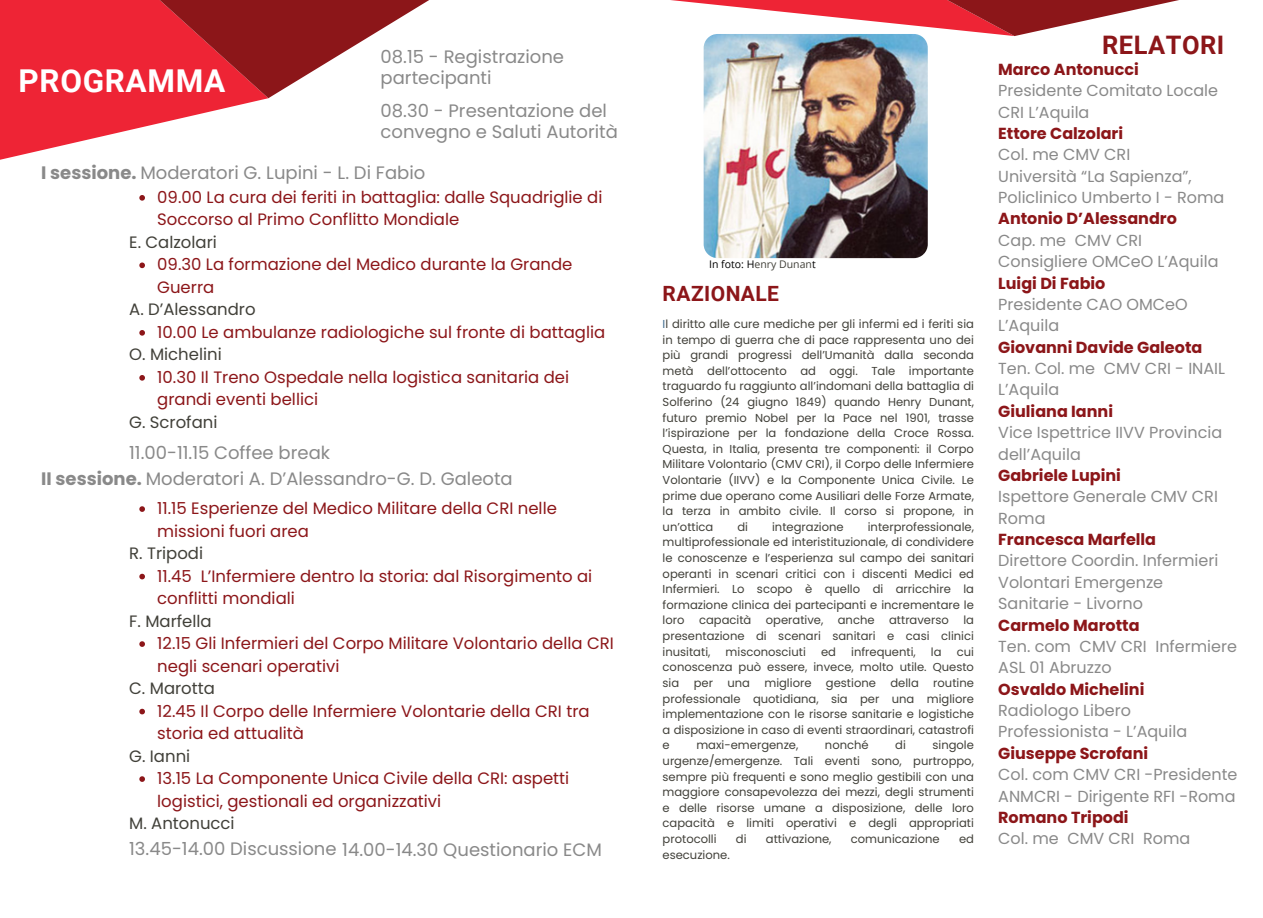
<style>
.page{position:relative;width:1263px;height:918px;background:#fff}
.page>*{position:absolute;margin:0;border:0;box-sizing:border-box;transform-origin:0 0}
.t1{font:700 31.5px "Roboto";letter-spacing:.02em;color:#fff}
.t2{font:700 25.5px "Roboto";letter-spacing:.02em;color:#8c1619}
.t3{font:700 21px "Roboto";letter-spacing:.02em;color:#8c1619}
.t4{font:18px/21.3px "Poppins";color:#898989}
.t5{font:16.5px/22.5px "Poppins";color:#8c1619}
.t6{font:16.5px "Poppins";color:#414039}
.t7{font:16.05px/21.3px "Poppins";color:#898989}
.t8{font:700 16.05px "Poppins";color:#8c1619}
.t9{font:11.55px/15.6px "Poppins";color:#414039;text-align:justify}
.t10{font:10.5px "Open Sans";color:#000}
.s1{font-weight:700}
.s2{color:#414039}
.s3{color:#406b8d}
</style>
<div class="page">
<svg style="left:0;top:0;width:268px;height:160px"></svg>
<svg style="left:92px;top:0;width:337px;height:98px"></svg>
<svg style="left:670px;top:0;width:509px;height:36px"></svg>
<img style="left:704px;top:34px;width:224px;height:224px;border-radius:14px">
<svg style="left:139px;top:506px;width:6px;height:6px"></svg>
<svg style="left:139px;top:574px;width:6px;height:5px"></svg>
<svg style="left:139px;top:641px;width:6px;height:6px"></svg>
<svg style="left:139px;top:709px;width:6px;height:5px"></svg>
<svg style="left:139px;top:776px;width:6px;height:6px"></svg>
<svg style="left:139px;top:195px;width:6px;height:6px"></svg>
<svg style="left:139px;top:263px;width:6px;height:5px"></svg>
<svg style="left:139px;top:330px;width:6px;height:6px"></svg>
<svg style="left:139px;top:375px;width:6px;height:6px"></svg>
<h1 class="t1" style="left:19px;top:62px;width:208px">PROGRAMMA</h1>
<h3 class="t4" style="left:381px;top:46px;width:185px">08.15 - Registrazione partecipanti</h3>
<h3 class="t4" style="left:381px;top:100px;width:239px">08.30 - Presentazione del convegno e Saluti Autorità</h3>
<h3 class="t4" style="left:41px;top:162px;width:386px"><span class="s1">I sessione.</span> Moderatori G. Lupini - L. Di Fabio</h3>
<h3 class="t5" style="left:157px;top:186px;width:447px">09.00 La cura dei feriti in battaglia: dalle Squadriglie di<br>Soccorso al Primo Conflitto Mondiale</h3>
<h3 class="t6" style="left:129px;top:231px;width:89px">E. Calzolari</h3>
<h3 class="t5" style="left:157px;top:253px;width:417px">09.30 La formazione del Medico durante la Grande<br>Guerra</h3>
<h3 class="t6" style="left:129px;top:298px;width:128px">A. D’Alessandro</h3>
<h3 class="t5" style="left:157px;top:321px;width:450px">10.00 Le ambulanze radiologiche sul fronte di battaglia</h3>
<h3 class="t6" style="left:129px;top:343px;width:94px">O. Michelini</h3>
<h3 class="t5" style="left:157px;top:366px;width:413px">10.30 Il Treno Ospedale nella logistica sanitaria dei grandi eventi bellici</h3>
<h3 class="t6" style="left:129px;top:411px;width:90px">G. Scrofani</h3>
<h3 class="t4" style="left:129px;top:442px;width:202px">11.00-11.15 Coffee break</h3>
<h3 class="t4" style="left:41px;top:468px;width:473px"><span class="s1">II sessione.</span> Moderatori A. D’Alessandro-G. D. Galeota</h3>
<h3 class="t5" style="left:157px;top:497px;width:401px">11.15 Esperienze del Medico Militare della CRI nelle missioni fuori area</h3>
<h3 class="t6" style="left:129px;top:542px;width:75px">R. Tripodi</h3>
<h3 class="t5" style="left:157px;top:565px;width:437px">11.45 L’Infermiere dentro la storia: dal Risorgimento ai conflitti mondiali</h3>
<h3 class="t6" style="left:129px;top:609px;width:84px">F. Marfella</h3>
<h3 class="t5" style="left:157px;top:632px;width:458px">12.15 Gli Infermieri del Corpo Militare Volontario della CRI negli scenari operativi</h3>
<h3 class="t6" style="left:129px;top:677px;width:87px">C. Marotta</h3>
<h3 class="t5" style="left:157px;top:700px;width:434px">12.45 Il Corpo delle Infermiere Volontarie della CRI tra storia ed attualità</h3>
<h3 class="t6" style="left:129px;top:744px;width:63px">G. Ianni</h3>
<h3 class="t5" style="left:157px;top:767px;width:414px">13.15 La Componente Unica Civile della CRI: aspetti logistici, gestionali ed organizzativi</h3>
<h3 class="t6" style="left:129px;top:812px;width:107px">M. Antonucci</h3>
<h3 class="t4" style="left:129px;top:839px;width:474px">13.45-14.00 Discussione 14.00-14.30 Questionario ECM</h3>
<p class="t10" style="left:709px;top:256px;width:108px">In foto: H<span class="s2">enry Dunan</span>t</p>
<h3 class="t3" style="left:663px;top:281px;width:118px">RAZIONALE</h3>
<p class="t9" style="left:663px;top:316px;width:313px"><span class="s3">I</span>l diritto alle cure mediche per gli infermi ed i feriti sia in tempo di guerra che di pace rappresenta uno dei più grandi progressi dell’Umanità dalla seconda metà dell’ottocento ad oggi. Tale importante traguardo fu raggiunto all’indomani della battaglia di Solferino (24 giugno 1849) quando Henry Dunant, futuro premio Nobel per la Pace nel 1901, trasse l’ispirazione per la fondazione della Croce Rossa.<br>Questa, in Italia, presenta tre componenti: il Corpo Militare Volontario (CMV CRI), il Corpo delle Infermiere Volontarie (IIVV) e la Componente Unica Civile. Le prime due operano come Ausiliari delle Forze Armate, la terza in ambito civile. Il corso si propone, in un’ottica</p>
<p class="t9" style="left:663px;top:519px;width:313px;text-indent:205px">interprofessionale, multiprofessionale ed interistituzionale, di condividere le conoscenze e l’esperienza sul campo dei sanitari operanti in scenari critici con i discenti Medici ed Infermieri. Lo scopo è quello di arricchire la formazione clinica dei partecipanti e incrementare le loro</p>
<p class="t9" style="left:737px;top:519px;width:12px">di</p>
<p class="t9" style="left:772px;top:519px;width:73px">integrazione</p>
<p class="t9" style="left:699px;top:613px;width:54px">capacità</p>
<p class="t9" style="left:766px;top:613px;width:59px">operative,</p>
<p class="t9" style="left:838px;top:613px;width:38px">anche</p>
<p class="t9" style="left:889px;top:613px;width:61px">attraverso</p>
<p class="t9" style="left:663px;top:613px;width:313px;text-indent:301px">la presentazione di scenari sanitari e casi clinici inusitati,</p>
<p class="t9" style="left:726px;top:644px;width:82px">misconosciuti</p>
<p class="t9" style="left:821px;top:644px;width:16px">ed</p>
<p class="t9" style="left:851px;top:644px;width:66px">infrequenti,</p>
<p class="t9" style="left:931px;top:644px;width:12px">la</p>
<p class="t9" style="left:663px;top:644px;width:313px;text-indent:294px">cui conoscenza può essere, invece, molto utile. Questo sia per una migliore gestione della routine professionale quotidiana, sia per una migliore implementazione con le risorse sanitarie e logistiche a disposizione in caso di eventi straordinari, catastrofi e</p>
<p class="t9" style="left:696px;top:737px;width:104px">maxi-emergenze,</p>
<p class="t9" style="left:825px;top:737px;width:45px">nonché</p>
<p class="t9" style="left:895px;top:737px;width:12px">di</p>
<p class="t9" style="left:663px;top:737px;width:313px;text-indent:270px">singole urgenze/emergenze. Tali eventi sono, purtroppo, sempre più frequenti e sono meglio gestibili con una maggiore consapevolezza dei mezzi, degli strumenti e delle risorse umane a disposizione, delle loro capacità e limiti operativi e degli appropriati protocolli</p>
<p class="t9" style="left:736px;top:831px;width:12px">di</p>
<p class="t9" style="left:766px;top:831px;width:67px">attivazione,</p>
<p class="t9" style="left:851px;top:831px;width:90px">comunicazione</p>
<p class="t9" style="left:959px;top:831px;width:16px">ed</p>
<p class="t9" style="left:663px;top:847px;width:69px">esecuzione.</p>
<h2 class="t2" style="left:1102px;top:31px;width:124px">RELATORI</h2>
<h3 class="t8" style="left:998px;top:58px;width:142px">Marco Antonucci</h3>
<h3 class="t7" style="left:998px;top:80px;width:221px">Presidente Comitato Locale<br>CRI L’Aquila</h3>
<h3 class="t8" style="left:998px;top:122px;width:126px">Ettore Calzolari</h3>
<h3 class="t7" style="left:998px;top:144px;width:228px">Col. me CMV CRI<br>Università “La Sapienza”,<br>Policlinico Umberto I - Roma</h3>
<h3 class="t8" style="left:998px;top:208px;width:180px">Antonio D’Alessandro</h3>
<h3 class="t7" style="left:998px;top:230px;width:222px">Cap. me CMV CRI<br>Consigliere OMCeO L’Aquila</h3>
<h3 class="t8" style="left:998px;top:272px;width:109px">Luigi Di Fabio</h3>
<h3 class="t7" style="left:998px;top:294px;width:191px">Presidente CAO OMCeO<br>L’Aquila</h3>
<h3 class="t8" style="left:998px;top:336px;width:206px">Giovanni Davide Galeota</h3>
<h3 class="t7" style="left:998px;top:358px;width:228px">Ten. Col. me CMV CRI - INAIL<br>L’Aquila</h3>
<h3 class="t8" style="left:998px;top:400px;width:116px">Giuliana Ianni</h3>
<h3 class="t7" style="left:998px;top:422px;width:225px">Vice Ispettrice IIVV Provincia dell’Aquila</h3>
<h3 class="t8" style="left:998px;top:464px;width:124px">Gabriele Lupini</h3>
<h3 class="t7" style="left:998px;top:486px;width:221px">Ispettore Generale CMV CRI<br>Roma</h3>
<h3 class="t8" style="left:998px;top:528px;width:159px">Francesca Marfella</h3>
<h3 class="t7" style="left:998px;top:550px;width:222px">Direttore Coordin. Infermieri<br>Volontari Emergenze<br>Sanitarie - Livorno</h3>
<h3 class="t8" style="left:998px;top:614px;width:143px">Carmelo Marotta</h3>
<h3 class="t7" style="left:998px;top:636px;width:240px">Ten. com CMV CRI Infermiere<br>ASL 01 Abruzzo</h3>
<h3 class="t8" style="left:998px;top:678px;width:148px">Osvaldo Michelini</h3>
<h3 class="t7" style="left:998px;top:700px;width:190px">Radiologo Libero<br>Professionista - L’Aquila</h3>
<h3 class="t8" style="left:998px;top:742px;width:152px">Giuseppe Scrofani</h3>
<h3 class="t7" style="left:998px;top:764px;width:241px">Col. com CMV CRI -Presidente<br>ANMCRI - Dirigente RFI -Roma</h3>
<h3 class="t8" style="left:998px;top:806px;width:132px">Romano Tripodi</h3>
<h3 class="t7" style="left:998px;top:828px;width:194px">Col. me CMV CRI Roma</h3>
</div>
